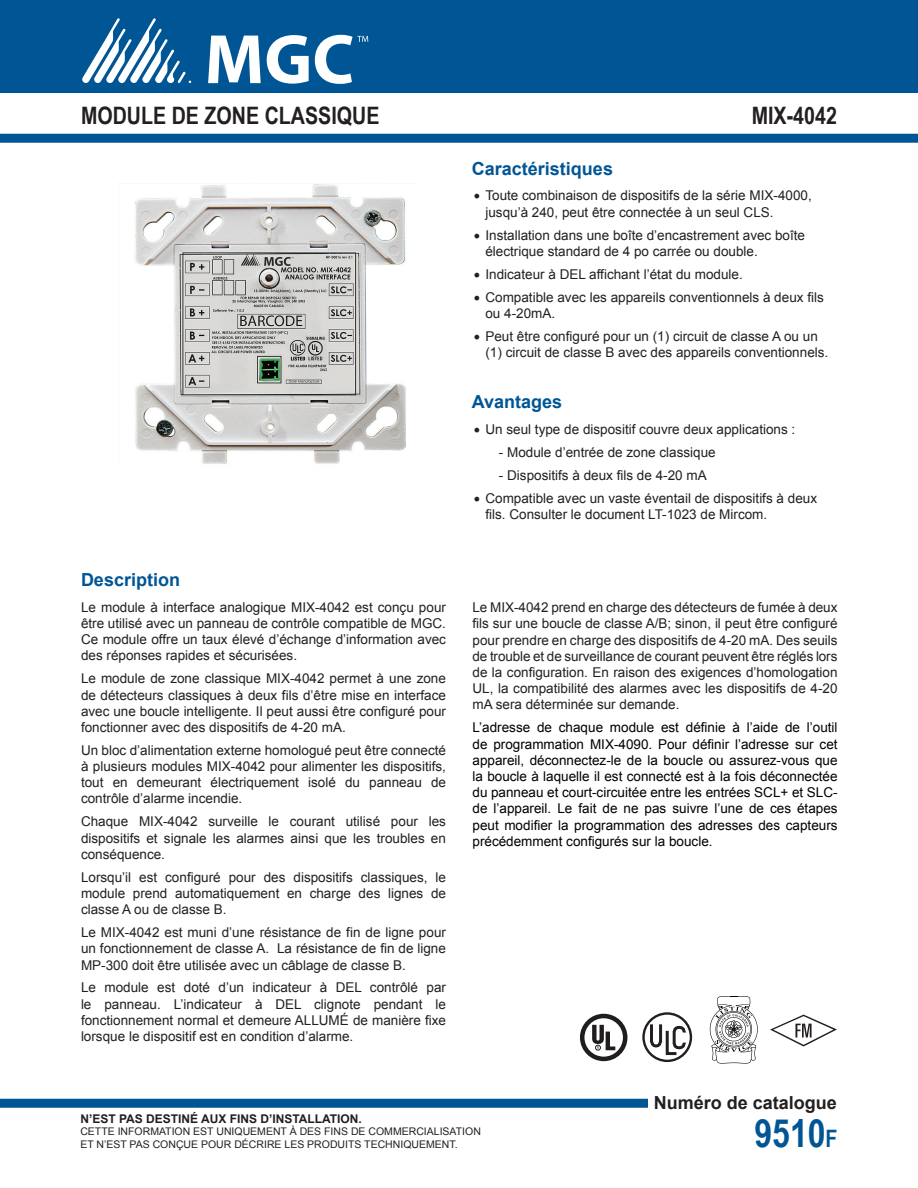
<style>
.page{position:relative;width:918px;height:1188px;background:#fff}
.page>*{position:absolute;margin:0;border:0;box-sizing:border-box;transform-origin:0 0}
.ParaStyle01-Leading{font:700 39px "Arial Narrow";color:#005595}
.ParaStyle02-Leading{font:700 24px "Arial Narrow";color:#231f20}
.ParaStyle01-Leading-2{font:700 18px "Arial";color:#005595}
.ParaStyle01-Leading-3{font:700 18px "Arial";color:#231f20}
.ParaStyle01-Leading-4{font:13.5px/16.2px "Arial";color:#231f20;text-align:justify}
.ParaStyle02-Leading-2{font:13.5px/16.2px "Arial";color:#000;text-align:justify}
.ParaStyle01-Leading-5{font:700 12px "Arial";color:#231f20}
.ParaStyle01-Leading-6{font:10.5px/12.6px "Arial";color:#231f20}
.s1{font-family:"Minion Pro";font-size:18px}
.s2{font-size:24px}
</style>
<div class="page">
<div style="left:0;top:0;width:918px;height:93px;background:#005595"></div>
<svg style="left:82px;top:18px;width:109px;height:65px"></svg>
<svg style="left:208px;top:36px;width:53px;height:47px"></svg>
<svg style="left:267px;top:35px;width:42px;height:49px"></svg>
<svg style="left:315px;top:35px;width:53px;height:49px"></svg>
<div style="left:0;top:134px;width:918px;height:9px;background:#005595"></div>
<div style="left:0;top:1099px;width:648px;height:9px;background:#005595"></div>
<svg style="left:710px;top:996px;width:48px;height:68px"></svg>
<div style="left:580px;top:1014px;width:47px;height:47px;border:5px solid #211d1e;border-radius:50%"></div>
<svg style="left:592px;top:1025px;width:23px;height:25px"></svg>
<div style="left:642px;top:1012px;width:50px;height:50px;border:2px solid #231f20;border-radius:50%"></div>
<svg style="left:648px;top:1021px;width:40px;height:36px"></svg>
<img style="left:134px;top:184px;width:272px;height:280px">
<svg style="left:770px;top:1015px;width:67px;height:31px"></svg>
<p class="ParaStyle02-Leading" style="left:81px;top:97px;width:300px">MODULE DE ZONE CLASSIQUE</p>
<p class="ParaStyle02-Leading" style="left:752px;top:97px;width:87px">MIX-4042</p>
<p class="ParaStyle01-Leading-2" style="left:81px;top:568px;width:101px">Description</p>
<p class="ParaStyle01-Leading-4" style="left:81px;top:599px;width:367px">Le module à interface analogique MIX-4042 est conçu pour être utilisé avec un panneau de contrôle compatible de MGC.<br>Ce module offre un taux élevé d’échange d’information avec des réponses rapides et sécurisées.</p>
<p class="ParaStyle01-Leading-4" style="left:81px;top:671px;width:367px">Le module de zone classique MIX-4042 permet à une zone de détecteurs classiques à deux fils d’être mise en interface avec une boucle intelligente. Il peut aussi être configuré pour fonctionner avec des dispositifs de 4-20 mA.</p>
<p class="ParaStyle01-Leading-4" style="left:81px;top:742px;width:367px">Un bloc d’alimentation externe homologué peut être connecté à plusieurs modules MIX-4042 pour alimenter les dispositifs, tout en demeurant électriquement isolé du panneau de contrôle d’alarme incendie.</p>
<p class="ParaStyle01-Leading-4" style="left:81px;top:814px;width:367px">Chaque MIX-4042 surveille le courant utilisé pour les dispositifs et signale les alarmes ainsi que les troubles en conséquence.</p>
<p class="ParaStyle01-Leading-4" style="left:81px;top:869px;width:367px">Lorsqu’il est configuré pour des dispositifs classiques, le module prend automatiquement en charge des lignes de classe A ou de classe B.</p>
<p class="ParaStyle01-Leading-4" style="left:81px;top:924px;width:367px">Le MIX-4042 est muni d’une résistance de fin de ligne pour un fonctionnement de classe A. La résistance de fin de ligne MP-300 doit être utilisée avec un câblage de classe B.</p>
<p class="ParaStyle01-Leading-4" style="left:81px;top:980px;width:367px">Le module est doté d’un indicateur à DEL contrôlé par le panneau. L’indicateur à DEL clignote pendant le fonctionnement normal et demeure ALLUMÉ de manière fixe lorsque le dispositif est en condition d’alarme.</p>
<p class="ParaStyle01-Leading-2" style="left:472px;top:157px;width:143px">Caractéristiques</p>
<p class="ParaStyle01-Leading-4" style="left:485px;top:188px;width:328px;text-indent:-12px"><span class="s1">•</span> Toute combinaison de dispositifs de la série MIX-4000, jusqu’à 240, peut être connectée à un seul CLS.</p>
<p class="ParaStyle01-Leading-4" style="left:485px;top:227px;width:321px;text-indent:-12px"><span class="s1">•</span> Installation dans une boîte d’encastrement avec boîte électrique standard de 4 po carrée ou double.</p>
<p class="ParaStyle01-Leading-4" style="left:473px;top:266px;width:271px"><span class="s1">•</span> Indicateur à DEL affichant l’état du module.</p>
<p class="ParaStyle01-Leading-4" style="left:485px;top:289px;width:340px;text-indent:-12px"><span class="s1">•</span> Compatible avec les appareils conventionnels à deux fils ou 4-20mA.</p>
<p class="ParaStyle01-Leading-4" style="left:485px;top:328px;width:344px;text-indent:-12px"><span class="s1">•</span> Peut être configuré pour un (1) circuit de classe A ou un (1) circuit de classe B avec des appareils conventionnels.</p>
<p class="ParaStyle01-Leading-2" style="left:472px;top:390px;width:92px">Avantages</p>
<p class="ParaStyle01-Leading-4" style="left:473px;top:421px;width:323px"><span class="s1">•</span> Un seul type de dispositif couvre deux applications :</p>
<p class="ParaStyle01-Leading-4" style="left:499px;top:444px;width:218px">- Module d’entrée de zone classique</p>
<p class="ParaStyle01-Leading-4" style="left:499px;top:467px;width:209px">- Dispositifs à deux fils de 4-20 mA</p>
<p class="ParaStyle01-Leading-4" style="left:485px;top:490px;width:333px;text-indent:-12px"><span class="s1">•</span> Compatible avec un vaste éventail de dispositifs à deux fils. Consulter le document LT-1023 de Mircom.</p>
<p class="ParaStyle01-Leading-4" style="left:472px;top:600px;width:367px">Le MIX-4042 prend en charge des détecteurs de fumée à deux fils sur une boucle de classe A/B; sinon, il peut être configuré pour prendre en charge des dispositifs de 4-20 mA. Des seuils de trouble et de surveillance de courant peuvent être réglés lors de la configuration. En raison des exigences d’homologation UL, la compatibilité des alarmes avec les dispositifs de 4-20 mA sera déterminée sur demande.</p>
<p class="ParaStyle02-Leading-2" style="left:472px;top:720px;width:367px">L’adresse de chaque module est définie à l’aide de l’outil de programmation MIX-4090. Pour définir l’adresse sur cet appareil, déconnectez-le de la boucle ou assurez-vous que la boucle à laquelle il est connecté est à la fois déconnectée du panneau et court-circuitée entre les entrées SCL+ et SLC&shy;de l’appareil. Le fait de ne pas suivre l’une de ces étapes peut modifier la programmation des adresses des capteurs précédemment configurés sur la boucle.</p>
<p class="ParaStyle01-Leading-3" style="left:654px;top:1091px;width:185px">Numéro de catalogue</p>
<p class="ParaStyle01-Leading-5" style="left:80px;top:1110px;width:283px">N’EST PAS DESTINÉ AUX FINS D’INSTALLATION.</p>
<p class="ParaStyle01-Leading-6" style="left:80px;top:1125px;width:402px">CETTE INFORMATION EST UNIQUEMENT À DES FINS DE COMMERCIALISATION<br>ET N’EST PAS CONÇUE POUR DÉCRIRE LES PRODUITS TECHNIQUEMENT.</p>
<p class="ParaStyle01-Leading" style="left:754px;top:1104px;width:85px">9510<span class="s2">F</span></p>
</div>
